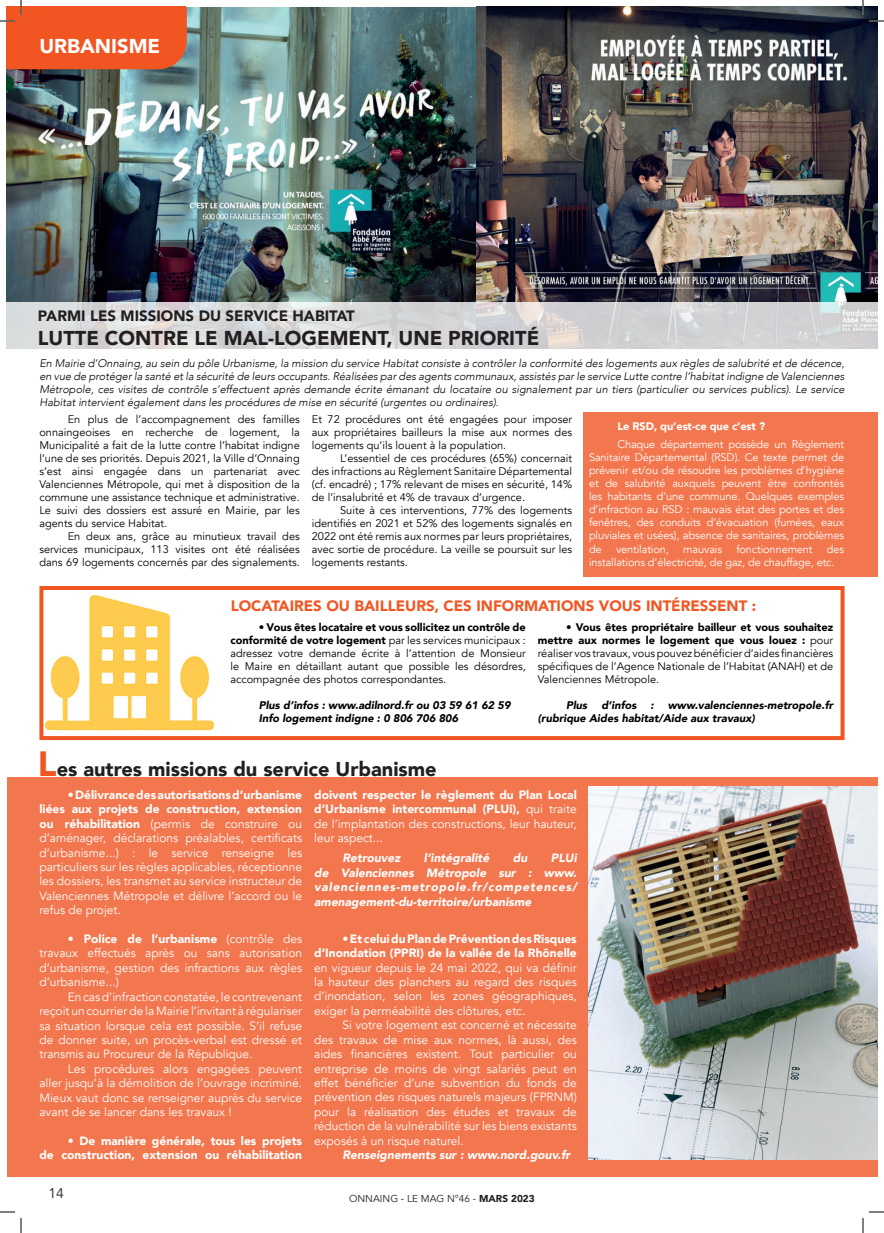
<style>
.page{position:relative;width:884px;height:1233px;background:#fff}
.page>*{position:absolute;margin:0;border:0;box-sizing:border-box;transform-origin:0 0}
.t1{font:900 20px "Avenir";color:#231f20}
.t2{font:900 20px "Avenir";color:#fff}
.t3{font:900 15px "Avenir";color:#f15622}
.t4{font:900 15px "Avenir";color:#231f20}
.t5{font:14px "Avenir";color:#231f20}
.t6{font:12px/14.4px "Avenir";color:#fff;text-align:justify}
.t7{font:900 12px/14.4px "Avenir";color:#fff;text-align:right}
.t8{font:italic 900 12px/14.4px "Avenir";color:#fff;text-align:justify}
.t9{font:11px/13px "Avenir";color:#000001;text-align:justify}
.t10{font:italic 300 11px/13px "Avenir";color:#000001;text-align:justify}
.t11{font:11px/13px "Avenir";letter-spacing:-.01em;color:#fff;text-align:justify}
.t12{font:italic 900 11px/13px "Avenir";color:#000001}
.t13{font:900 11px "Avenir";letter-spacing:-.01em;color:#fff}
.t14{font:10px "Avenir";color:#231f20}
.s1{font-weight:900}
.s2{font-size:35px;color:#f15622}
.s3{font-weight:400}
</style>
<div class="page">
<img style="left:7px;top:7px;width:870px;height:296px">
<svg style="left:7px;top:303px;width:870px;height:46px;fill:#d5d5d6"></svg>
<div style="left:583px;top:413px;width:294px;height:164px;background:#f3774e"></div>
<img style="left:46px;top:595px;width:168px;height:135px">
<div style="left:39px;top:586px;width:805px;height:154px;border:4px solid #f15622"></div>
<div style="left:7px;top:776px;width:870px;height:400px;background:#f3774e"></div>
<img style="left:589px;top:786px;width:288px;height:373px">
<svg style="left:0;top:1211px;width:15px;height:1px"></svg>
<svg style="left:869px;top:1211px;width:15px;height:1px"></svg>
<svg style="left:0;top:0;width:187px;height:69px"></svg>
<svg style="left:20px;top:1218px;width:2px;height:15px"></svg>
<svg style="left:862px;top:0;width:22px;height:22px"></svg>
<svg style="left:862px;top:1218px;width:2px;height:15px"></svg>
<h1 class="t2" style="left:39px;top:28px;width:122px">URBANISME</h1>
<h2 class="t4" style="left:38px;top:303px;width:318px">PARMI LES MISSIONS DU SERVICE HABITAT</h2>
<h1 class="t1" style="left:38px;top:321px;width:503px">LUTTE CONTRE LE MAL-LOGEMENT, UNE PRIORITÉ</h1>
<p class="t10" style="left:39px;top:356px;width:807px">En Mairie d’Onnaing, au sein du pôle Urbanisme, la mission du service Habitat consiste à contrôler la conformité des logements aux règles de salubrité et de décence, en vue de protéger la santé et la sécurité de leurs occupants. Réalisées par des agents communaux, assistés par le service Lutte contre l’habitat indigne de Valenciennes Métropole, ces visites de contrôle s’effectuent après demande écrite émanant du locataire ou signalement par un tiers (particulier ou services publics). Le service Habitat intervient également dans les procédures de mise en sécurité (urgentes ou ordinaires).</p>
<p class="t9" style="left:39px;top:413px;width:262px;text-indent:28px">En plus de l’accompagnement des familles onnaingeoises en recherche de logement, la Municipalité a fait de la lutte contre l’habitat indigne l’une de ses priorités. Depuis 2021, la Ville d’Onnaing s’est ainsi engagée dans un partenariat avec Valenciennes Métropole, qui met à disposition de la commune une assistance technique et administrative.<br>Le suivi des dossiers est assuré en Mairie, par les agents du service Habitat.</p>
<p class="t9" style="left:39px;top:530px;width:262px;text-indent:28px">En deux ans, grâce au minutieux travail des services municipaux, 113 visites ont été réalisées dans 69 logements concernés par des signalements.</p>
<p class="t9" style="left:312px;top:413px;width:262px">Et 72 procédures ont été engagées pour imposer aux propriétaires bailleurs la mise aux normes des logements qu’ils louent à la population.</p>
<p class="t9" style="left:312px;top:452px;width:262px;text-indent:28px">L’essentiel de ces procédures (65%) concernait des infractions au Règlement Sanitaire Départemental (cf. encadré) ; 17% relevant de mises en sécurité, 14% de l’insalubrité et 4% de travaux d’urgence.</p>
<p class="t9" style="left:312px;top:504px;width:262px;text-indent:28px">Suite à ces interventions, 77% des logements identifiés en 2021 et 52% des logements signalés en 2022 ont été remis aux normes par leurs propriétaires, avec sortie de procédure. La veille se poursuit sur les logements restants.</p>
<p class="t13" style="left:617px;top:416px;width:149px">Le RSD, qu’est-ce que c’est ?</p>
<p class="t11" style="left:589px;top:438px;width:257px;text-indent:28px">Chaque département possède un Règlement Sanitaire Départemental (RSD). Ce texte permet de prévenir et/ou de résoudre les problèmes d’hygiène et de salubrité auxquels peuvent être confrontés les habitants d’une commune. Quelques exemples d’infraction au RSD : mauvais état des portes et des fenêtres, des conduits d’évacuation (fumées, eaux pluviales et usées), absence de sanitaires, problèmes de</p>
<p class="t11" style="left:616px;top:542px;width:54px">ventilation,</p>
<p class="t11" style="left:683px;top:542px;width:40px">mauvais</p>
<p class="t11" style="left:736px;top:542px;width:78px">fonctionnement</p>
<p class="t11" style="left:589px;top:542px;width:257px;text-indent:238px">des installations d’électricité, de gaz, de chauffage, etc.</p>
<h2 class="t3" style="left:231px;top:593px;width:527px">LOCATAIRES OU BAILLEURS, CES INFORMATIONS VOUS INTÉRESSENT :</h2>
<p class="t9" style="left:230px;top:620px;width:297px;text-indent:28px"><span class="s1">• Vous êtes locataire et vous sollicitez un contrôle de conformité de votre logement</span> par les services municipaux : adressez votre demande écrite à l’attention de Monsieur le Maire en détaillant autant que possible les désordres, accompagnée des photos correspondantes.</p>
<p class="t12" style="left:259px;top:698px;width:253px">Plus d’infos : www.adilnord.fr ou 03 59 61 62 59<br>Info logement indigne : 0 806 706 806</p>
<p class="t9" style="left:538px;top:620px;width:297px;text-indent:28px"><span class="s1">• Vous êtes propriétaire bailleur et vous souhaitez mettre aux normes le logement que vous louez :</span> pour réaliser vos travaux, vous pouvez bénéficier d’aides financières spécifiques de l’Agence Nationale de l’Habitat (ANAH) et de Valenciennes Métropole.</p>
<p class="t12" style="left:566px;top:698px;width:23px">Plus</p>
<p class="t12" style="left:601px;top:698px;width:37px">d’infos</p>
<p class="t12" style="left:650px;top:698px;width:5px">:</p>
<p class="t12" style="left:538px;top:698px;width:297px;text-indent:130px">www.valenciennes-metropole.fr (rubrique Aides habitat/Aide aux travaux)</p>
<h1 class="t1" style="left:38px;top:752px;width:400px"><span class="s2">L</span>es autres missions du service Urbanisme</h1>
<p class="t6" style="left:39px;top:788px;width:264px;text-indent:28px"><span class="s1">• Délivrance des autorisations d’urbanisme liées aux projets de construction, extension ou réhabilitation</span> (permis de construire ou d’aménager, déclarations préalables, certificats d’urbanisme...) : le service renseigne les particuliers sur les règles applicables, réceptionne les dossiers, les transmet au service instructeur de Valenciennes Métropole et délivre l’accord ou le refus de projet.</p>
<p class="t6" style="left:39px;top:932px;width:264px;text-indent:28px"><span class="s1">• Police de l’urbanisme</span> (contrôle des travaux effectués après ou sans autorisation d’urbanisme, gestion des infractions aux règles d’urbanisme...)</p>
<p class="t6" style="left:39px;top:989px;width:264px;text-indent:28px">En cas d’infraction constatée, le contrevenant reçoit un courrier de la Mairie l’invitant à régulariser sa situation lorsque cela est possible. S’il refuse de donner suite, un procès-verbal est dressé et transmis au Procureur de la République.</p>
<p class="t6" style="left:39px;top:1061px;width:264px;text-indent:28px">Les procédures alors engagées peuvent aller jusqu’à la démolition de l’ouvrage incriminé.<br>Mieux vaut donc se renseigner auprès du service avant de se lancer dans les travaux !</p>
<p class="t7" style="left:39px;top:1133px;width:264px">• De manière générale, tous les projets<br>de construction, extension ou réhabilitation</p>
<p class="t7" style="left:314px;top:787px;width:264px;text-align:justify">doivent respecter le règlement du Plan Local d’Urbanisme intercommunal (PLUi), <span class="s3">qui traite de l’implantation des constructions, leur hauteur, leur aspect...</span></p>
<p class="t8" style="left:342px;top:851px;width:59px">Retrouvez</p>
<p class="t8" style="left:424px;top:851px;width:67px">l’intégralité</p>
<p class="t8" style="left:513px;top:851px;width:16px">du</p>
<p class="t8" style="left:314px;top:851px;width:264px;text-indent:237px">PLUi de Valenciennes Métropole sur : www. valenciennes-metropole.fr/competences/ amenagement-du-territoire/urbanisme</p>
<p class="t7" style="left:314px;top:931px;width:264px">• Et celui du Plan de Prévention des Risques d’Inondation (PPRI) de la vallée de la Rhônelle</p>
<p class="t6" style="left:314px;top:960px;width:264px">en vigueur depuis le 24 mai 2022, qui va définir la hauteur des planchers au regard des risques d’inondation, selon les zones géographiques, exiger la perméabilité des clôtures, etc.</p>
<p class="t6" style="left:314px;top:1018px;width:264px;text-indent:28px">Si votre logement est concerné et nécessite des travaux de mise aux normes, là aussi, des aides financières existent. Tout particulier ou entreprise de moins de vingt salariés peut en effet bénéficier d’une subvention du fonds de prévention des risques naturels majeurs (FPRNM) pour la réalisation des études et travaux de réduction de la vulnérabilité sur les biens existants exposés à un risque naturel.</p>
<p class="t8" style="left:342px;top:1147px;width:229px">Renseignements sur : www.nord.gouv.fr</p>
<p class="t5" style="left:49px;top:1184px;width:17px">14</p>
<p class="t14" style="left:349px;top:1192px;width:187px">ONNAING - LE MAG N°46 - <span class="s1">MARS 2023</span></p>
</div>
